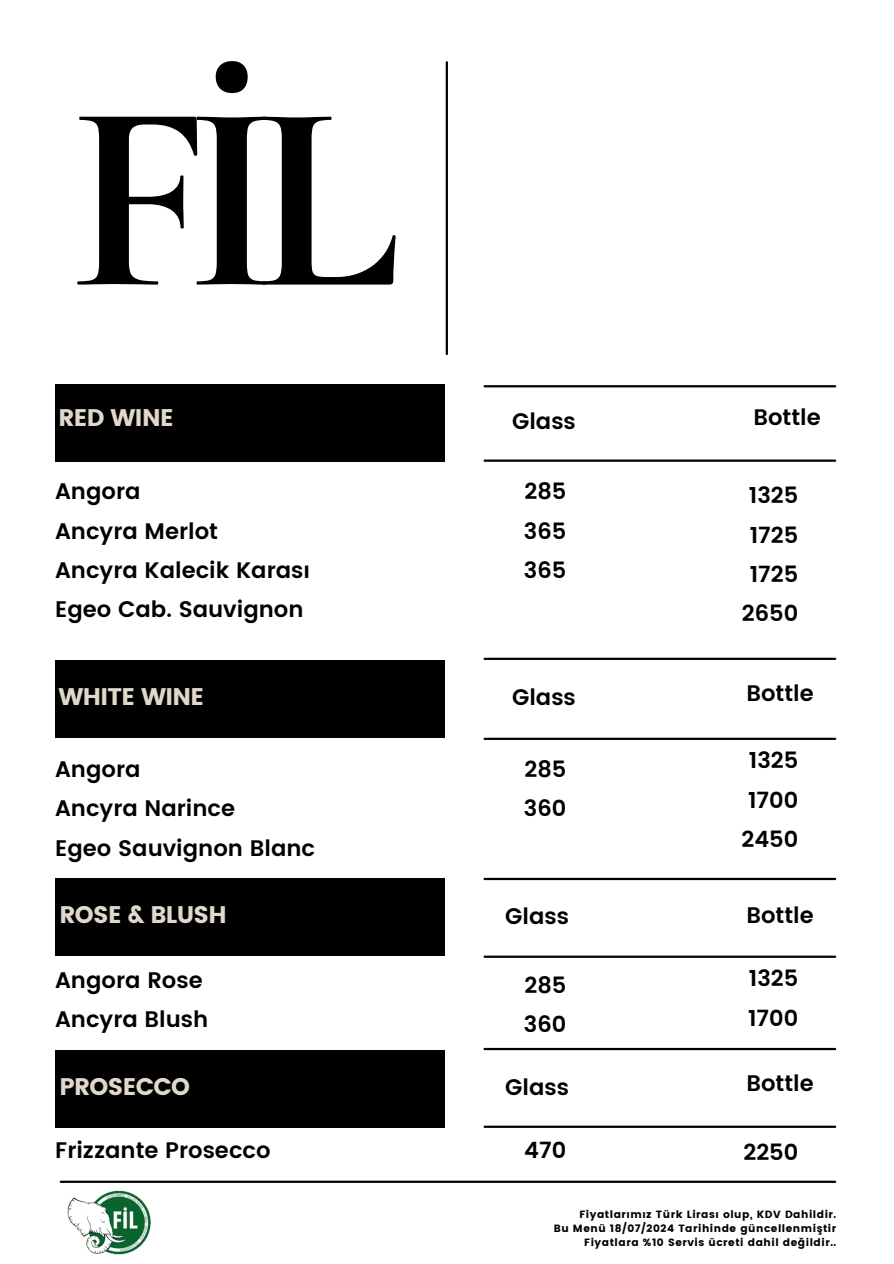
<style>
.page{position:relative;width:894px;height:1264px;background:#fff}
.page>*{position:absolute;margin:0;border:0;box-sizing:border-box;transform-origin:0 0}
.t1{font:700 268.5px "Cormorant Garamond";color:#000}
.t2{font:24px "Poppins";letter-spacing:-.03em;color:#e0d8cb}
.t3{font:600 22.5px/39.3px "Poppins";color:#000}
.t4{font:10.5px "Poppins";letter-spacing:.05em;color:#000}
</style>
<div class="page">
<hr style="left:484px;top:459px;width:350px;height:3px;background:#000">
<hr style="left:61px;top:1180px;width:773px;height:2px;background:#000">
<hr style="left:445px;top:62px;width:3px;height:292px;background:#000">
<div style="left:55px;top:384px;width:389px;height:78px;background:#000"></div>
<img style="left:59px;top:1180px;width:101px;height:75px">
<hr style="left:484px;top:657px;width:350px;height:3px;background:#000">
<hr style="left:484px;top:737px;width:350px;height:3px;background:#000">
<div style="left:55px;top:660px;width:389px;height:77px;background:#000"></div>
<div style="left:55px;top:877px;width:389px;height:78px;background:#000"></div>
<div style="left:55px;top:1050px;width:389px;height:77px;background:#000"></div>
<hr style="left:484px;top:385px;width:350px;height:2px;background:#000">
<hr style="left:484px;top:877px;width:350px;height:3px;background:#000">
<hr style="left:484px;top:955px;width:350px;height:2px;background:#000">
<hr style="left:484px;top:1125px;width:350px;height:2px;background:#000">
<hr style="left:484px;top:1047px;width:350px;height:3px;background:#000">
<p class="t1" style="left:69px;top:36px;width:333px">FİL</p>
<h3 class="t2" style="left:58px;top:403px;width:117px">RED WINE</h3>
<h3 class="t3" style="left:512px;top:401px;width:65px">Glass</h3>
<h3 class="t3" style="left:753px;top:398px;width:69px">Bottle</h3>
<h3 class="t3" style="left:55px;top:472px;width:256px">Angora<br>Ancyra Merlot<br>Ancyra Kalecik Karası<br>Egeo Cab. Sauvignon</h3>
<h3 class="t3" style="left:523px;top:472px;width:44px;text-align:justify">285<br>365<br>365</h3>
<h3 class="t3" style="left:741px;top:476px;width:58px;text-align:center">1325<br>1725<br>1725<br>2650</h3>
<h3 class="t2" style="left:58px;top:682px;width:147px">WHITE WINE</h3>
<h3 class="t3" style="left:512px;top:677px;width:65px">Glass</h3>
<h3 class="t3" style="left:746px;top:674px;width:69px">Bottle</h3>
<h3 class="t3" style="left:55px;top:749px;width:261px">Angora<br>Ancyra Narince<br>Egeo Sauvignon Blanc</h3>
<h3 class="t3" style="left:523px;top:749px;width:44px">285<br>360</h3>
<h2 class="t3" style="left:741px;top:741px;width:58px;text-align:center">1325<br>1700<br>2450</h2>
<h3 class="t2" style="left:60px;top:900px;width:169px">ROSE &amp; BLUSH</h3>
<h3 class="t3" style="left:505px;top:896px;width:65px">Glass</h3>
<h3 class="t3" style="left:746px;top:895px;width:69px">Bottle</h3>
<h3 class="t3" style="left:55px;top:960px;width:155px">Angora Rose<br>Ancyra Blush</h3>
<h3 class="t3" style="left:523px;top:965px;width:44px">285<br>360</h3>
<h3 class="t3" style="left:747px;top:958px;width:52px">1325<br>1700</h3>
<h3 class="t2" style="left:60px;top:1072px;width:132px">PROSECCO</h3>
<h3 class="t3" style="left:505px;top:1067px;width:65px">Glass</h3>
<p class="t3" style="left:746px;top:1063px;width:69px">Bottle</p>
<h2 class="t3" style="left:55px;top:1130px;width:217px">Frizzante Prosecco</h2>
<h2 class="t3" style="left:524px;top:1130px;width:43px">470</h2>
<h3 class="t3" style="left:743px;top:1132px;width:56px">2250</h3>
<p class="t4" style="left:579px;top:1208px;width:258px">Fiyatlarımız Türk Lirası olup, KDV Dahildir.</p>
<p class="t4" style="left:553px;top:1222px;width:284px">Bu Menü 18/07/2024 Tarihinde güncellenmiştir</p>
<p class="t4" style="left:584px;top:1236px;width:253px">Fiyatlara %10 Servis ücreti dahil değildir..</p>
</div>
